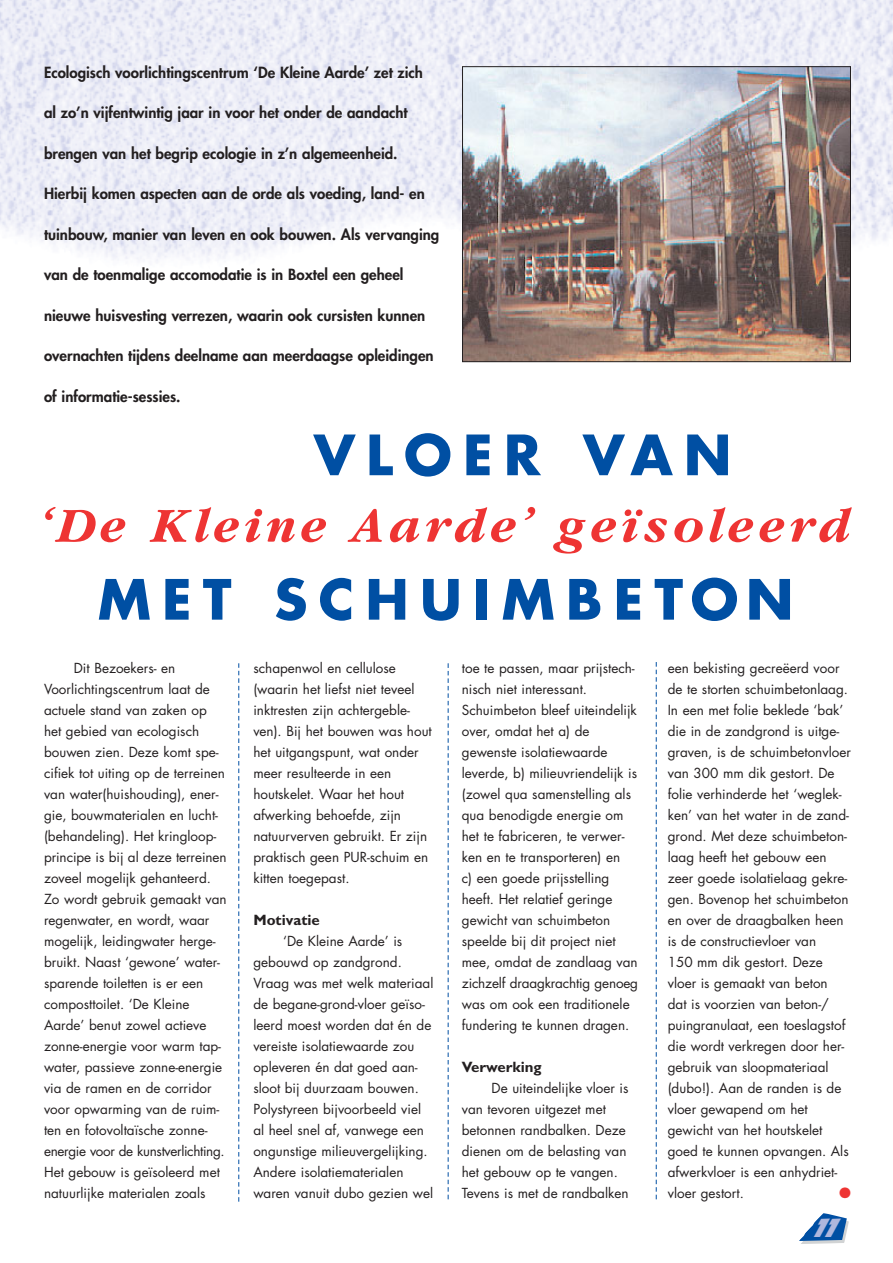
<style>
.page{position:relative;width:893px;height:1263px;background:#fff}
.page>*{position:absolute;margin:0;border:0;box-sizing:border-box;transform-origin:0 0}
.t1{font:700 54px "Futura";letter-spacing:.205em;color:#004fa3}
.t2{font:italic 700 51px "Garamond";letter-spacing:.09em;color:#ee3433}
.t3{font:italic 800 24.45px "Futura";color:#afb7dd;scale:.92 1}
.t4{font:800 15px "Futura";color:#231f20}
.t5{font:700 15px "Gill Sans";color:#231f20}
.t6{font:15px "Zapf Dingbats";color:#ee3433}
.t7{font:13.5px/21px "Futura";color:#231f20}
</style>
<div class="page">
<img style="left:0;top:0;width:892px;height:269px">
<svg style="left:656px;top:662px;width:1px;height:537px"></svg>
<svg style="left:448px;top:663px;width:1px;height:536px"></svg>
<svg style="left:238px;top:663px;width:1px;height:539px"></svg>
<svg style="left:799px;top:1213px;width:49px;height:31px"></svg>
<img style="left:464px;top:68px;width:384px;height:292px">
<div style="left:462px;top:66px;width:388px;height:296px;border:1px solid #231f20"></div>
<p class="t4" style="left:44px;top:65px;width:380px">Ecologisch voorlichtingscentrum ‘De Kleine Aarde’ zet zich</p>
<p class="t4" style="left:44px;top:106px;width:365px">al zo’n vijfentwintig jaar in voor het onder de aandacht</p>
<p class="t4" style="left:44px;top:146px;width:355px">brengen van het begrip ecologie in z’n algemeenheid.</p>
<p class="t4" style="left:44px;top:187px;width:382px">Hierbij komen aspecten aan de orde als voeding, land- en</p>
<p class="t4" style="left:44px;top:227px;width:397px">tuinbouw, manier van leven en ook bouwen. Als vervanging</p>
<p class="t4" style="left:44px;top:268px;width:361px">van de toenmalige accomodatie is in Boxtel een geheel</p>
<p class="t4" style="left:44px;top:308px;width:383px">nieuwe huisvesting verrezen, waarin ook cursisten kunnen</p>
<p class="t4" style="left:44px;top:349px;width:391px">overnachten tijdens deelname aan meerdaagse opleidingen</p>
<p class="t4" style="left:44px;top:389px;width:138px">of informatie-sessies.</p>
<h1 class="t1" style="left:314px;top:430px;width:419px">VLOER VAN</h1>
<h2 class="t2" style="left:44px;top:507px;width:811px">‘De Kleine Aarde’ geïsoleerd</h2>
<h1 class="t1" style="left:98px;top:575px;width:697px">MET SCHUIMBETON</h1>
<p class="t7" style="left:44px;top:659px;width:184px;text-indent:30px">Dit Bezoekers- en<br>Voorlichtingscentrum laat de actuele stand van zaken op het gebied van ecologisch bouwen zien. Deze komt spe&shy;cifiek tot uiting op de terreinen van water(huishouding), ener&shy;gie, bouwmaterialen en lucht-(behandeling). Het kringloop&shy;principe is bij al deze terreinen zoveel mogelijk gehanteerd.<br>Zo wordt gebruik gemaakt van regenwater, en wordt, waar mogelijk, leidingwater herge&shy;bruikt. Naast ‘gewone’ water&shy;sparende toiletten is er een composttoilet. ‘De Kleine<br>Aarde’ benut zowel actieve zonne-energie voor warm tap&shy;water, passieve zonne-energie via de ramen en de corridor voor opwarming van de ruim&shy;ten en fotovoltaïsche zonne&shy;energie voor de kunstverlichting.<br>Het gebouw is geïsoleerd met natuurlijke materialen zoals</p>
<p class="t7" style="left:253px;top:659px;width:180px">schapenwol en cellulose (waarin het liefst niet teveel inktresten zijn achtergeble&shy;ven). Bij het bouwen was hout het uitgangspunt, wat onder meer resulteerde in een houtskelet. Waar het hout afwerking behoefde, zijn natuurverven gebruikt. Er zijn praktisch geen PUR-schuim en kitten toegepast.</p>
<p class="t5" style="left:253px;top:915px;width:68px">Motivatie</p>
<p class="t7" style="left:253px;top:932px;width:181px;text-indent:30px">‘De Kleine Aarde’ is gebouwd op zandgrond.<br>Vraag was met welk materiaal de begane-grond-vloer geïso&shy;leerd moest worden dat én de vereiste isolatiewaarde zou opleveren én dat goed aan&shy;sloot bij duurzaam bouwen.<br>Polystyreen bijvoorbeeld viel al heel snel af, vanwege een ongunstige milieuvergelijking.<br>Andere isolatiematerialen waren vanuit dubo gezien wel</p>
<p class="t7" style="left:462px;top:659px;width:178px">toe te passen, maar prijstech&shy;nisch niet interessant.<br>Schuimbeton bleef uiteindelijk over, omdat het a) de gewenste isolatiewaarde leverde, b) milieuvriendelijk is (zowel qua samenstelling als qua benodigde energie om het te fabriceren, te verwer&shy;ken en te transporteren) en<br>c) een goede prijsstelling heeft. Het relatief geringe gewicht van schuimbeton speelde bij dit project niet mee, omdat de zandlaag van zichzelf draagkrachtig genoeg was om ook een traditionele fundering te kunnen dragen.</p>
<p class="t5" style="left:462px;top:1062px;width:81px">Verwerking</p>
<p class="t7" style="left:462px;top:1079px;width:168px;text-indent:30px">De uiteindelijke vloer is van tevoren uitgezet met betonnen randbalken. Deze dienen om de belasting van het gebouw op te vangen.<br>Tevens is met de randbalken</p>
<p class="t7" style="left:667px;top:659px;width:185px">een bekisting gecreëerd voor de te storten schuimbetonlaag.<br>In een met folie beklede ‘bak’ die in de zandgrond is uitge&shy;graven, is de schuimbetonvloer van 300 mm dik gestort. De folie verhinderde het ‘weglek&shy;ken’ van het water in de zand&shy;grond. Met deze schuimbeton&shy;laag heeft het gebouw een zeer goede isolatielaag gekre&shy;gen. Bovenop het schuimbeton en over de draagbalken heen is de constructievloer van<br>150 mm dik gestort. Deze vloer is gemaakt van beton<br>dat is voorzien van beton-/ puingranulaat, een toeslagstof die wordt verkregen door her&shy;gebruik van sloopmateriaal (dubo!). Aan de randen is de vloer gewapend om het gewicht van het houtskelet goed te kunnen opvangen. Als afwerkvloer is een anhydriet&shy;vloer gestort.</p>
<p class="t6" style="left:839px;top:1186px;width:13px">●</p>
<h3 class="t3" style="left:807px;top:1217px;width:45px">11</h3>
</div>
